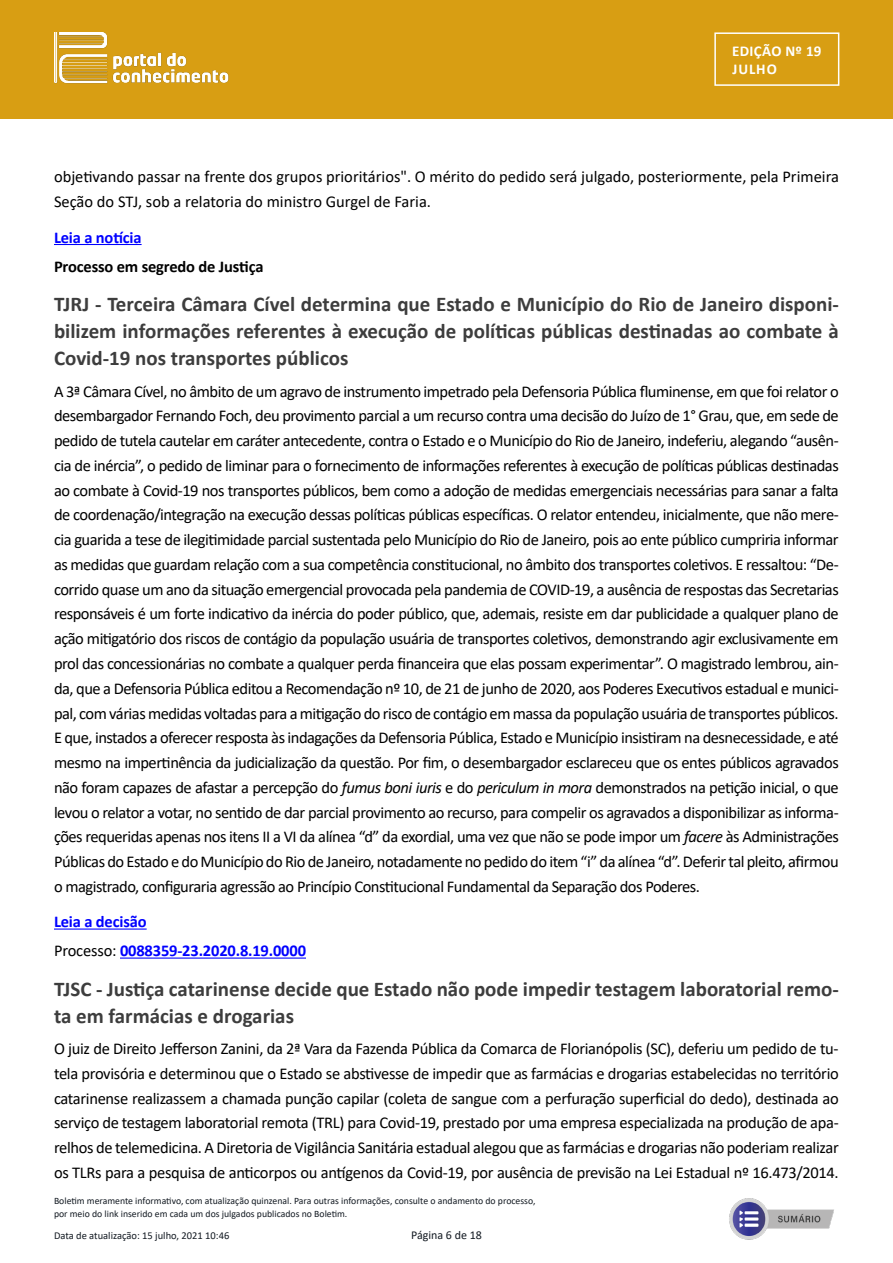
<style>
.page{position:relative;width:893px;height:1263px;background:#fff}
.page>*{position:absolute;margin:0;border:0;box-sizing:border-box;transform-origin:0 0}
.t1{font:700 21px/27px "Calibri";color:#3d3d3d;text-align:justify}
.t2{font:16.5px/24.8px "Calibri";letter-spacing:-.01em;color:#000;text-align:justify}
.t3{font:700 16.5px/29px "Calibri";letter-spacing:-.01em;color:#00f}
.t4{font:700 16.5px "Calibri";letter-spacing:-.01em;color:#000}
.t5{font:700 15px/18px "Calibri";letter-spacing:.02em;color:#fff}
.t6{font:12px "Calibri";color:#131a22}
.t7{font:10.5px "Calibri";color:#131a22}
.t8{font:9.75px/12.3px "Calibri";color:#131a22}
.s1{font-style:italic}
.s2{font-weight:400;color:#000}
</style>
<div class="page">
<div style="left:0;top:0;width:893px;height:118px;background:#d89e13"></div>
<img style="left:55px;top:33px;width:173px;height:51px">
<div style="left:714px;top:32px;width:125px;height:54px;border:2px solid #fff"></div>
<hr style="left:54px;top:244px;width:88px;height:1px;background:#00f">
<hr style="left:54px;top:928px;width:93px;height:1px;background:#00f">
<hr style="left:120px;top:957px;width:186px;height:2px;background:#00f">
<img style="left:729px;top:1198px;width:105px;height:42px">
<p class="t5" style="left:732px;top:42px;width:91px">EDIÇÃO Nº 19<br>JULHO</p>
<p class="t2" style="left:54px;top:164px;width:786px">objetivando passar na frente dos grupos prioritários". O mérito do pedido será julgado, posteriormente, pela Primeira<br>Seção do STJ, sob a relatoria do ministro Gurgel de Faria.</p>
<p class="t3" style="left:54px;top:222px;width:89px">Leia a notícia</p>
<p class="t4" style="left:54px;top:254px;width:211px">Processo em segredo de Justiça</p>
<p class="t1" style="left:54px;top:291px;width:786px">TJRJ - Terceira Câmara Cível determina que Estado e Município do Rio de Janeiro disponi&shy;bilizem informações referentes à execução de políticas públicas destinadas ao combate à Covid-19 nos transportes públicos</p>
<p class="t2" style="left:54px;top:378px;width:786px">A 3ª Câmara Cível, no âmbito de um agravo de instrumento impetrado pela Defensoria Pública fluminense, em que foi relator o desembargador Fernando Foch, deu provimento parcial a um recurso contra uma decisão do Juízo de 1° Grau, que, em sede de pedido de tutela cautelar em caráter antecedente, contra o Estado e o Município do Rio de Janeiro, indeferiu, alegando “ausên&shy;cia de inércia”, o pedido de liminar para o fornecimento de informações referentes à execução de políticas públicas destinadas ao combate à Covid-19 nos transportes públicos, bem como a adoção de medidas emergenciais necessárias para sanar a falta de coordenação/integração na execução dessas políticas públicas específicas. O relator entendeu, inicialmente, que não mere&shy;cia guarida a tese de ilegitimidade parcial sustentada pelo Município do Rio de Janeiro, pois ao ente público cumpriria informar as medidas que guardam relação com a sua competência constitucional, no âmbito dos transportes coletivos. E ressaltou: “De&shy;corrido quase um ano da situação emergencial provocada pela pandemia de COVID-19, a ausência de respostas das Secretarias responsáveis é um forte indicativo da inércia do poder público, que, ademais, resiste em dar publicidade a qualquer plano de ação mitigatório dos riscos de contágio da população usuária de transportes coletivos, demonstrando agir exclusivamente em prol das concessionárias no combate a qualquer perda financeira que elas possam experimentar”. O magistrado lembrou, ain&shy;da, que a Defensoria Pública editou a Recomendação nº 10, de 21 de junho de 2020, aos Poderes Executivos estadual e munici&shy;pal, com várias medidas voltadas para a mitigação do risco de contágio em massa da população usuária de transportes públicos.<br>E que, instados a oferecer resposta às indagações da Defensoria Pública, Estado e Município insistiram na desnecessidade, e até mesmo na impertinência da judicialização da questão. Por fim, o desembargador esclareceu que os entes públicos agravados não foram capazes de afastar a percepção do <span class="s1">fumus boni iuris</span> e do <span class="s1">periculum in mora</span> demonstrados na petição inicial, o que levou o relator a votar, no sentido de dar parcial provimento ao recurso, para compelir os agravados a disponibilizar as informa&shy;ções requeridas apenas nos itens II a VI da alínea “d” da exordial, uma vez que não se pode impor um <span class="s1">facere</span> às Administrações Públicas do Estado e do Município do Rio de Janeiro, notadamente no pedido do item “i” da alínea “d”. Deferir tal pleito, afirmou o magistrado, configuraria agressão ao Princípio Constitucional Fundamental da Separação dos Poderes.</p>
<p class="t3" style="left:54px;top:907px;width:254px">Leia a decisão<br><span class="s2">Processo:</span> 0088359-23.2020.8.19.0000</p>
<p class="t1" style="left:54px;top:975px;width:786px">TJSC - Justiça catarinense decide que Estado não pode impedir testagem laboratorial remo&shy;ta em farmácias e drogarias</p>
<p class="t2" style="left:54px;top:1036px;width:786px">O juiz de Direito Jefferson Zanini, da 2ª Vara da Fazenda Pública da Comarca de Florianópolis (SC), deferiu um pedido de tu&shy;tela provisória e determinou que o Estado se abstivesse de impedir que as farmácias e drogarias estabelecidas no território catarinense realizassem a chamada punção capilar (coleta de sangue com a perfuração superficial do dedo), destinada ao serviço de testagem laboratorial remota (TRL) para Covid-19, prestado por uma empresa especializada na produção de apa&shy;relhos de telemedicina. A Diretoria de Vigilância Sanitária estadual alegou que as farmácias e drogarias não poderiam realizar os TLRs para a pesquisa de anticorpos ou antígenos da Covid-19, por ausência de previsão na Lei Estadual nº 16.473/2014.</p>
<p class="t8" style="left:54px;top:1195px;width:483px">Boletim meramente informativo, com atualização quinzenal. Para outras informações, consulte o andamento do processo, por meio do link inserido em cada um dos julgados publicados no Boletim.</p>
<p class="t7" style="left:54px;top:1229px;width:177px">Data de atualização: 15 julho, 2021 10:46</p>
<p class="t6" style="left:411px;top:1227px;width:72px">Página 6 de 18</p>
</div>
